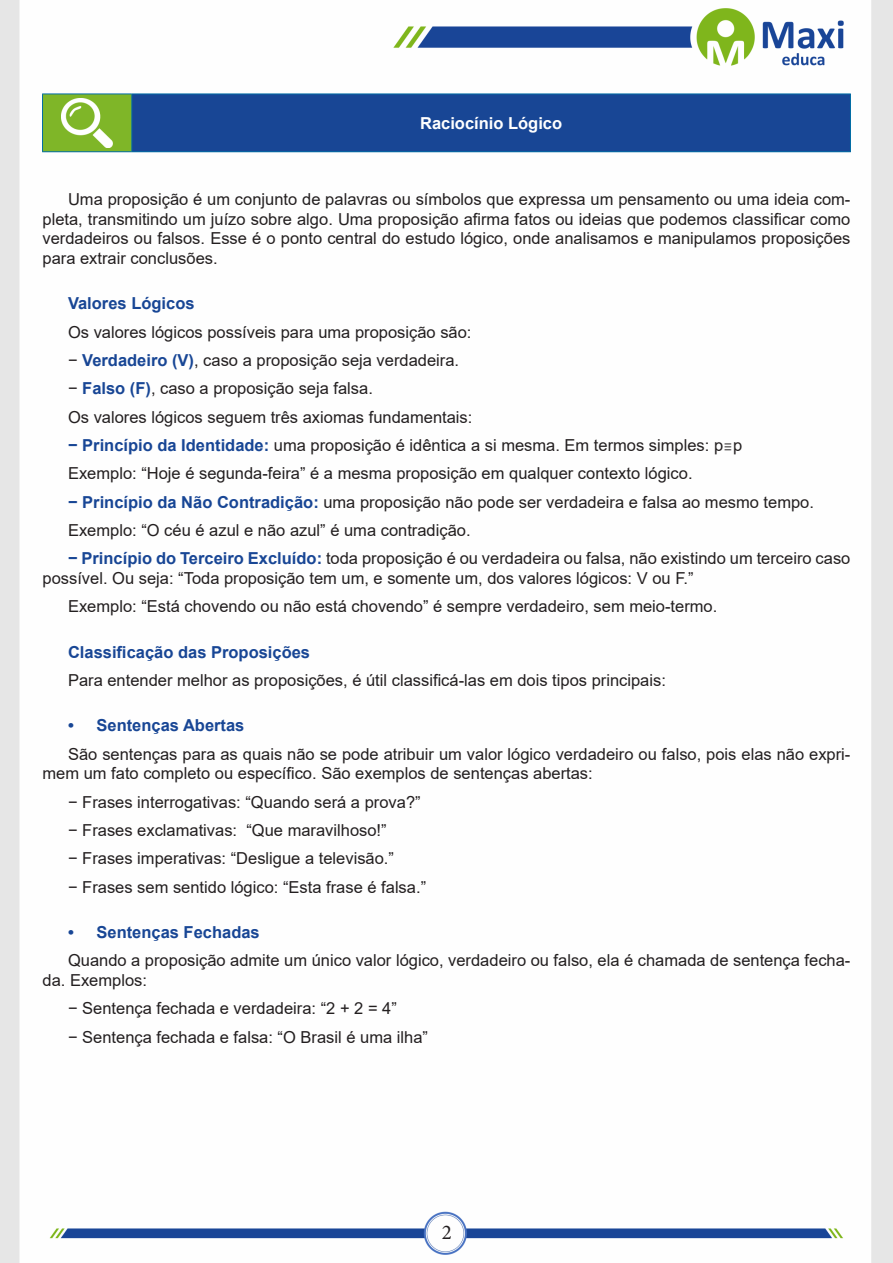
<style>
.page{position:relative;width:893px;height:1263px;background:#fff}
.page>*{position:absolute;margin:0;border:0;box-sizing:border-box;transform-origin:0 0}
.t1{font:21px "Minion Pro";color:#231f20}
.TEXTO_BASE{font:16.5px/19.8px "Arial";color:#231f20}
.TEXTO_BASE-2{font:700 16.5px "Arial";color:#184695}
.CENTRALIZAR{font:700 16.5px "Arial";color:#fff}
.s1{font-weight:700;color:#184695}
</style>
<div class="page">
<img style="left:0;top:0;width:893px;height:1263px">
<div style="left:43px;top:94px;width:89px;height:58px;background:#7fb628"></div>
<div style="left:132px;top:94px;width:718px;height:58px;background:#184695"></div>
<hr style="left:42px;top:94px;width:90px;height:1px;background:#036ea6">
<hr style="left:42px;top:94px;width:1px;height:57px;background:#036ea6">
<hr style="left:42px;top:151px;width:90px;height:1px;background:#036ea6">
<hr style="left:132px;top:94px;width:719px;height:1px;background:#036ea6">
<hr style="left:131px;top:94px;width:1px;height:57px;background:#036ea6">
<hr style="left:850px;top:94px;width:1px;height:57px;background:#036ea6">
<hr style="left:132px;top:151px;width:719px;height:1px;background:#036ea6">
<img style="left:62px;top:98px;width:50px;height:49px">
<p class="CENTRALIZAR" style="left:420px;top:111px;width:144px">Raciocínio Lógico</p>
<p class="TEXTO_BASE" style="left:43px;top:189px;width:809px;text-align:justify;text-indent:26px">Uma proposição é um conjunto de palavras ou símbolos que expressa um pensamento ou uma ideia com&shy;pleta, transmitindo um juízo sobre algo. Uma proposição afirma fatos ou ideias que podemos classificar como verdadeiros ou falsos. Esse é o ponto central do estudo lógico, onde analisamos e manipulamos proposições para extrair conclusões.</p>
<p class="TEXTO_BASE-2" style="left:68px;top:292px;width:128px">Valores Lógicos</p>
<p class="TEXTO_BASE" style="left:68px;top:322px;width:405px">Os valores lógicos possíveis para uma proposição são:</p>
<p class="TEXTO_BASE" style="left:68px;top:350px;width:393px">− <span class="s1">Verdadeiro (V)</span>, caso a proposição seja verdadeira.</p>
<p class="TEXTO_BASE" style="left:68px;top:379px;width:306px">− <span class="s1">Falso (F)</span>, caso a proposição seja falsa.</p>
<p class="TEXTO_BASE" style="left:68px;top:407px;width:406px">Os valores lógicos seguem três axiomas fundamentais:</p>
<p class="TEXTO_BASE" style="left:68px;top:435px;width:676px"><span class="s1">− Princípio da Identidade:</span> uma proposição é idêntica a si mesma. Em termos simples: p≡p</p>
<p class="TEXTO_BASE" style="left:68px;top:463px;width:626px">Exemplo: “Hoje é segunda-feira” é a mesma proposição em qualquer contexto lógico.</p>
<p class="TEXTO_BASE" style="left:68px;top:492px;width:747px"><span class="s1">− Princípio da Não Contradição:</span> uma proposição não pode ser verdadeira e falsa ao mesmo tempo.</p>
<p class="TEXTO_BASE" style="left:68px;top:520px;width:404px">Exemplo: “O céu é azul e não azul” é uma contradição.</p>
<p class="TEXTO_BASE" style="left:43px;top:548px;width:809px;text-indent:26px"><span class="s1">− Princípio do Terceiro Excluído:</span> toda proposição é ou verdadeira ou falsa, não existindo um terceiro caso possível. Ou seja: “Toda proposição tem um, e somente um, dos valores lógicos: V ou F.”</p>
<p class="TEXTO_BASE" style="left:68px;top:596px;width:651px">Exemplo: “Está chovendo ou não está chovendo” é sempre verdadeiro, sem meio-termo.</p>
<p class="TEXTO_BASE-2" style="left:68px;top:640px;width:244px">Classificação das Proposições</p>
<p class="TEXTO_BASE" style="left:68px;top:670px;width:599px">Para entender melhor as proposições, é útil classificá-las em dois tipos principais:</p>
<p class="TEXTO_BASE-2" style="left:68px;top:714px;width:178px">• Sentenças Abertas</p>
<p class="TEXTO_BASE" style="left:43px;top:744px;width:809px;text-indent:26px">São sentenças para as quais não se pode atribuir um valor lógico verdadeiro ou falso, pois elas não expri&shy;mem um fato completo ou específico. São exemplos de sentenças abertas:</p>
<p class="TEXTO_BASE" style="left:68px;top:792px;width:354px">− Frases interrogativas: “Quando será a prova?”</p>
<p class="TEXTO_BASE" style="left:68px;top:820px;width:320px">− Frases exclamativas: “Que maravilhoso!”</p>
<p class="TEXTO_BASE" style="left:68px;top:848px;width:327px">− Frases imperativas: “Desligue a televisão.”</p>
<p class="TEXTO_BASE" style="left:68px;top:877px;width:360px">− Frases sem sentido lógico: “Esta frase é falsa.”</p>
<p class="TEXTO_BASE-2" style="left:68px;top:920px;width:193px">• Sentenças Fechadas</p>
<p class="TEXTO_BASE" style="left:43px;top:950px;width:809px;text-indent:26px">Quando a proposição admite um único valor lógico, verdadeiro ou falso, ela é chamada de sentença fecha&shy;da. Exemplos:</p>
<p class="TEXTO_BASE" style="left:68px;top:998px;width:330px">− Sentença fechada e verdadeira: “2 + 2 = 4”</p>
<p class="TEXTO_BASE" style="left:68px;top:1027px;width:361px">− Sentença fechada e falsa: “O Brasil é uma ilha”</p>
<p class="t1" style="left:442px;top:1218px;width:12px">2</p>
</div>
